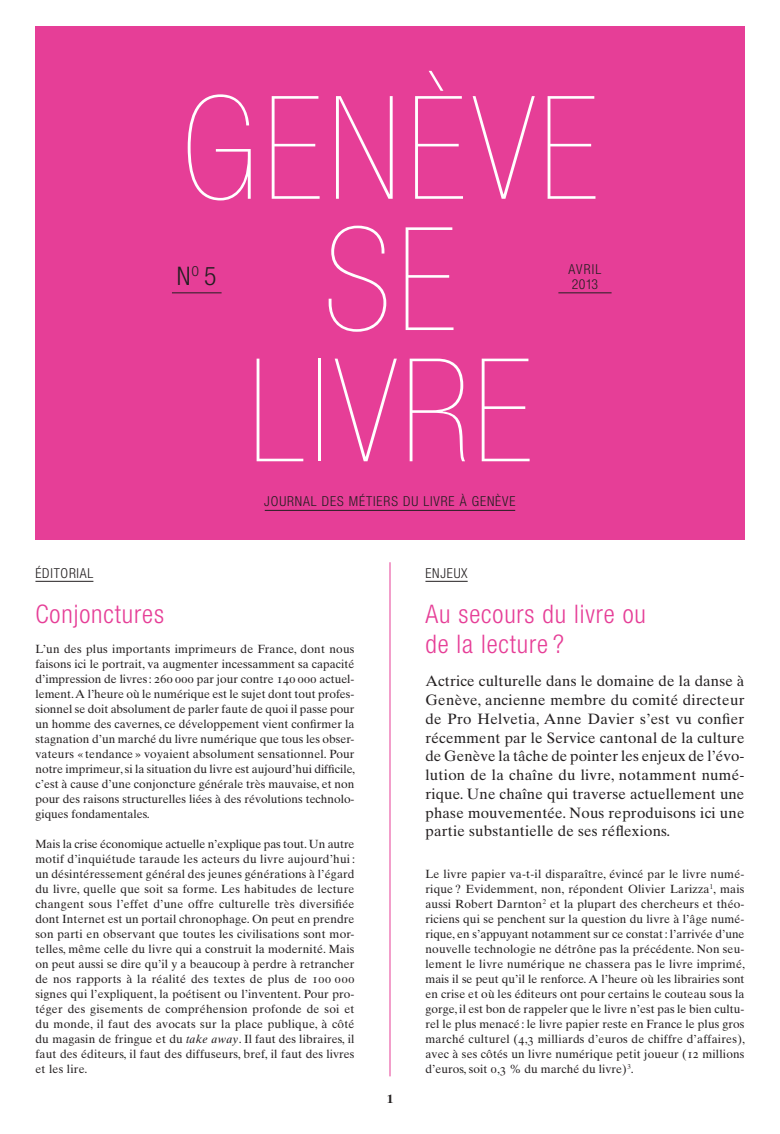
<style>
.page{position:relative;width:780px;height:1134px;background:#fff}
.page>*{position:absolute;margin:0;border:0;box-sizing:border-box;transform-origin:0 0}
.t1{font:900 condensed 143.75px/131.2px "Helvetica Neue";letter-spacing:.035em;color:#fff;text-align:center}
.t2{font:300 condensed 25.62px/30px "Helvetica Neue";letter-spacing:.035em;color:#e63e97}
.t3{font:300 condensed 25.62px "Helvetica Neue";color:#231f20}
.t4{font:15px/18.8px "Times Ten";letter-spacing:.015em;color:#231f20;text-align:justify}
.t5{font:300 condensed 13.75px/15px "Helvetica Neue";letter-spacing:.065em;color:#231f20}
.t6{font:11.88px/15px "Times Ten";letter-spacing:.005em;color:#231f20;text-align:justify}
.t7{font:700 11.88px "Times Ten";color:#231f20}
.s1{font-family:"Times Ten Roman SC"}
.s2{font-style:italic}
</style>
<div class="page">
<hr style="left:389px;top:562px;width:1px;height:514px;background:#e63e97">
<div style="left:35px;top:26px;width:709px;height:514px;background:#e63e97"></div>
<hr style="left:35px;top:581px;width:58px;height:1px;background:#231f20">
<hr style="left:425px;top:581px;width:42px;height:1px;background:#231f20">
<hr style="left:265px;top:510px;width:250px;height:1px;background:#231f20">
<hr style="left:172px;top:293px;width:49px;height:1px;background:#231f20">
<hr style="left:558px;top:293px;width:53px;height:1px;background:#231f20">
<h1 class="t1" style="left:182px;top:82px;width:417px">GENÈVE<br>SE<br>LIVRE</h1>
<h2 class="t3" style="left:177px;top:261px;width:41px">N<sup>O</sup>5</h2>
<p class="t5" style="left:568px;top:261px;width:34px">AVRIL<br>2013</p>
<p class="t5" style="left:264px;top:494px;width:253px">JOURNAL DES MÉTIERS DU LIVRE À GENÈVE</p>
<p class="t5" style="left:35px;top:565px;width:59px">ÉDITORIAL</p>
<h2 class="t2" style="left:35px;top:598px;width:130px">CONJONCTURES</h2>
<p class="t6" style="left:35px;top:641px;width:321px">L’un des plus importants imprimeurs de France, dont nous faisons ici le portrait, va augmenter incessamment sa capacité d’impression de livres: <span class="s1">260 000</span> par jour contre <span class="s1">140 000</span> actuel&shy;lement. A l’heure où le numérique est le sujet dont tout profes&shy;sionnel se doit absolument de parler faute de quoi il passe pour un homme des cavernes, ce développement vient confirmer la stagnation d’un marché du livre numérique que tous les obser&shy;vateurs « tendance » voyaient absolument sensationnel. Pour notre imprimeur, si la situation du livre est aujourd’hui difficile, c’est à cause d’une conjoncture générale très mauvaise, et non pour des raisons structurelles liées à des révolutions technolo&shy;giques fondamentales.</p>
<p class="t6" style="left:35px;top:836px;width:321px">Mais la crise économique actuelle n’explique pas tout. Un autre motif d’inquiétude taraude les acteurs du livre aujourd’hui : un désintéressement général des jeunes générations à l’égard du livre, quelle que soit sa forme. Les habitudes de lecture changent sous l’effet d’une offre culturelle très diversifiée dont Internet est un portail chronophage. On peut en prendre son parti en observant que toutes les civilisations sont mor&shy;telles, même celle du livre qui a construit la modernité. Mais on peut aussi se dire qu’il y a beaucoup à perdre à retrancher de nos rapports à la réalité des textes de plus de <span class="s1">100 000 </span>signes qui l’expliquent, la poétisent ou l’inventent. Pour pro&shy;téger des gisements de compréhension profonde de soi et du monde, il faut des avocats sur la place publique, à côté du magasin de fringue et du <span class="s2">take away</span>. Il faut des libraires, il faut des éditeurs, il faut des diffuseurs, bref, il faut des livres et les lire.</p>
<p class="t7" style="left:387px;top:1091px;width:7px">1</p>
<p class="t5" style="left:425px;top:565px;width:44px">ENJEUX</p>
<h2 class="t2" style="left:425px;top:598px;width:222px">AU SECOURS DU LIVRE OU<br>DE LA LECTURE ?</h2>
<p class="t4" style="left:425px;top:672px;width:320px">Actrice culturelle dans le domaine de la danse à Genève, ancienne membre du comité directeur de Pro Helvetia, Anne Davier s’est vu confier récemment par le Service cantonal de la culture de Genève la tâche de pointer les enjeux de l’évo&shy;lution de la chaîne du livre, notamment numé&shy;rique. Une chaîne qui traverse actuellement une phase mouvementée. Nous reproduisons ici une partie substantielle de ses réflexions.</p>
<p class="t6" style="left:425px;top:866px;width:321px">Le livre papier va-t-il disparaître, évincé par le livre numé&shy;rique ? Evidemment, non, répondent Olivier Larizza<sup>1</sup>, mais aussi Robert Darnton<sup>2</sup> et la plupart des chercheurs et théo&shy;riciens qui se penchent sur la question du livre à l’âge numé&shy;rique, en s’appuyant notamment sur ce constat: l’arrivée d’une nouvelle technologie ne détrône pas la précédente. Non seu&shy;lement le livre numérique ne chassera pas le livre imprimé, mais il se peut qu’il le renforce. A l’heure où les librairies sont en crise et où les éditeurs ont pour certains le couteau sous la gorge, il est bon de rappeler que le livre n’est pas le bien cultu&shy;rel le plus menacé : le livre papier reste en France le plus gros marché culturel (<span class="s1">4</span>,<span class="s1">3</span> milliards d’euros de chiffre d’affaires), avec à ses côtés un livre numérique petit joueur (<span class="s1">12</span> millions d’euros, soit <span class="s1">0</span>,<span class="s1">3</span> % du marché du livre)<sup>3</sup>.</p>
</div>
